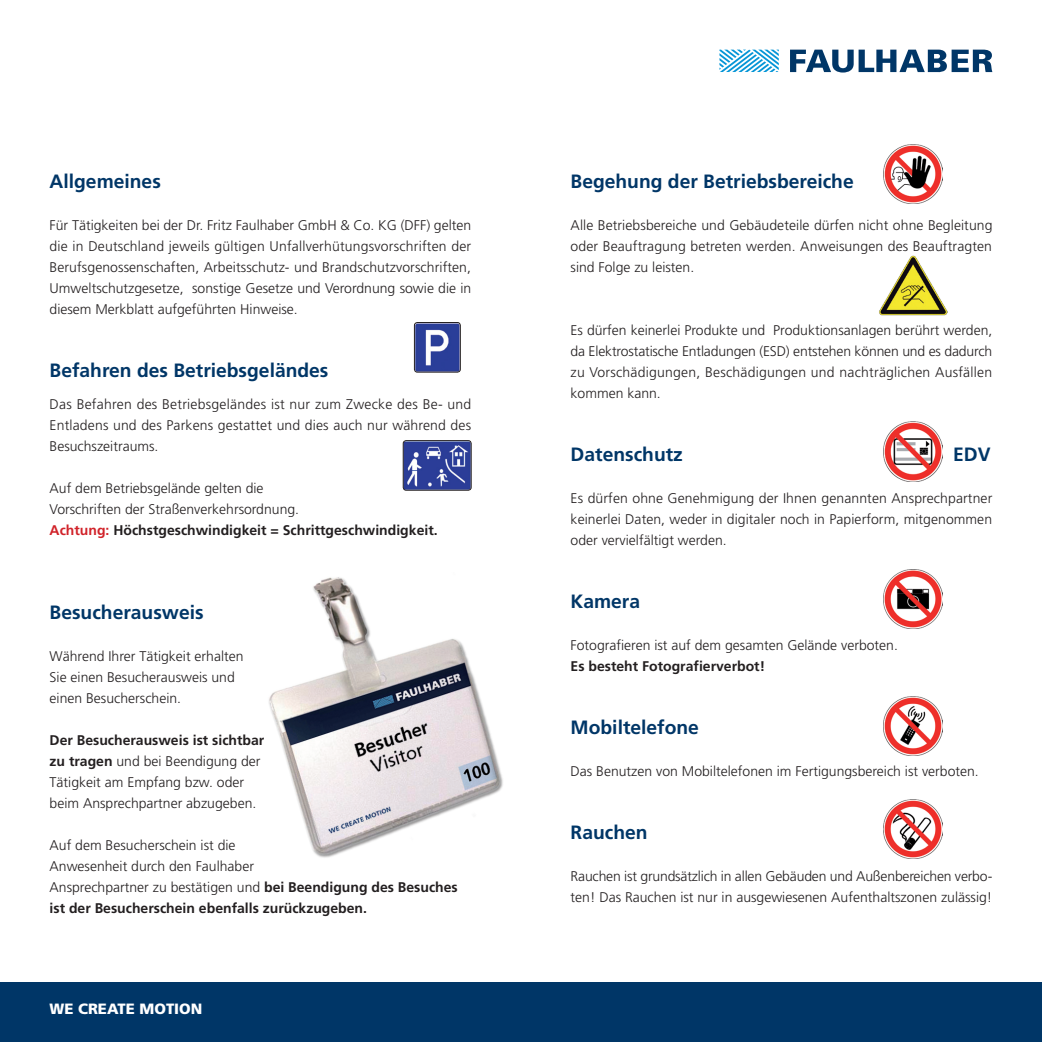
<style>
.page{position:relative;width:1042px;height:1042px;background:#fff}
.page>*{position:absolute;margin:0;border:0;box-sizing:border-box;transform-origin:0 0}
.t1{font:700 19.25px "Frutiger LT";color:#003667}
.t2{font:900 14.88px "Frutiger LT";color:#fff}
.t3{font:300 14px/21px "Frutiger LT";color:#231f20}
.s1{font-weight:700;color:#d1232a}
.s2{font-weight:700}
</style>
<div class="page">
<div style="left:0;top:982px;width:1042px;height:60px;background:#003667"></div>
<svg style="left:719px;top:50px;width:60px;height:22px"></svg>
<svg style="left:790px;top:50px;width:202px;height:23px"></svg>
<img style="left:883px;top:422px;width:59px;height:59px">
<img style="left:883px;top:569px;width:59px;height:59px">
<img style="left:883px;top:696px;width:59px;height:59px">
<img style="left:883px;top:799px;width:59px;height:59px">
<img style="left:883px;top:144px;width:59px;height:59px">
<img style="left:879px;top:256px;width:68px;height:59px">
<img style="left:269px;top:577px;width:234px;height:281px">
<img style="left:403px;top:442px;width:68px;height:48px">
<div style="left:403px;top:440px;width:68px;height:50px;border:1px solid #231f20;border-radius:3px"></div>
<img style="left:414px;top:322px;width:46px;height:50px">
<div style="left:414px;top:322px;width:46px;height:50px;border:1px solid #231f20;border-radius:3px"></div>
<p class="t1" style="left:50px;top:170px;width:113px">Allgemeines</p>
<p class="t3" style="left:50px;top:215px;width:423px;text-align:justify">Für Tätigkeiten bei der Dr. Fritz Faulhaber GmbH &amp; Co. KG (DFF) gelten die in Deutschland jeweils gültigen Unfallverhütungsvorschriften der Berufsgenossenschaften, Arbeitsschutz- und Brandschutzvorschriften, Umweltschutzgesetze, sonstige Gesetze und Verordnung sowie die in diesem Merkblatt aufgeführten Hinweise.</p>
<p class="t1" style="left:50px;top:359px;width:280px">Befahren des Betriebsgeländes</p>
<p class="t3" style="left:50px;top:393px;width:423px;text-align:justify">Das Befahren des Betriebsgeländes ist nur zum Zwecke des Be- und Entladens und des Parkens gestattet und dies auch nur während des Besuchszeitraums.</p>
<p class="t3" style="left:50px;top:477px;width:389px">Auf dem Betriebsgelände gelten die<br>Vorschriften der Straßenverkehrsordnung.<br><span class="s1">Achtung:</span> <span class="s2">Höchstgeschwindigkeit = Schrittgeschwindigkeit.</span></p>
<p class="t1" style="left:50px;top:601px;width:155px">Besucherausweis</p>
<p class="t3" style="left:50px;top:645px;width:195px">Während Ihrer Tätigkeit erhalten<br>Sie einen Besucherausweis und einen Besucherschein.</p>
<p class="t3" style="left:50px;top:729px;width:216px"><span class="s2">Der Besucherausweis ist sichtbar zu tragen</span> und bei Beendigung der<br>Tätigkeit am Empfang bzw. oder beim Ansprechpartner abzugeben.</p>
<p class="t3" style="left:50px;top:834px;width:410px">Auf dem Besucherschein ist die<br>Anwesenheit durch den Faulhaber<br>Ansprechpartner zu bestätigen und <span class="s2">bei Beendigung des Besuches ist der Besucherschein ebenfalls zurückzugeben.</span></p>
<p class="t2" style="left:50px;top:1000px;width:154px">WE CREATE MOTION</p>
<p class="t1" style="left:570px;top:170px;width:285px">Begehung der Betriebsbereiche</p>
<p class="t3" style="left:570px;top:215px;width:423px;text-align:justify">Alle Betriebsbereiche und Gebäudeteile dürfen nicht ohne Begleitung oder Beauftragung betreten werden. Anweisungen des Beauftragten sind Folge zu leisten.</p>
<p class="t3" style="left:570px;top:320px;width:423px;text-align:justify">Es dürfen keinerlei Produkte und Produktionsanlagen berührt werden, da Elektrostatische Entladungen (ESD) entstehen können und es dadurch zu Vorschädigungen, Beschädigungen und nachträglichen Ausfällen kommen kann.</p>
<p class="t1" style="left:570px;top:443px;width:114px">Datenschutz</p>
<p class="t1" style="left:953px;top:443px;width:39px">EDV</p>
<p class="t3" style="left:570px;top:488px;width:423px;text-align:justify">Es dürfen ohne Genehmigung der Ihnen genannten Ansprechpartner keinerlei Daten, weder in digitaler noch in Papierform, mitgenommen oder vervielfältigt werden.</p>
<p class="t1" style="left:570px;top:590px;width:71px">Kamera</p>
<p class="t3" style="left:570px;top:635px;width:329px">Fotografieren ist auf dem gesamten Gelände verboten.<br><span class="s2">Es besteht Fotografierverbot!</span></p>
<p class="t1" style="left:570px;top:716px;width:130px">Mobiltelefone</p>
<p class="t3" style="left:570px;top:761px;width:410px">Das Benutzen von Mobiltelefonen im Fertigungsbereich ist verboten.</p>
<p class="t1" style="left:570px;top:821px;width:78px">Rauchen</p>
<p class="t3" style="left:570px;top:866px;width:423px">Rauchen ist grundsätzlich in allen Gebäuden und Außenbereichen verbo&shy;ten! Das Rauchen ist nur in ausgewiesenen Aufenthaltszonen zulässig!</p>
</div>
